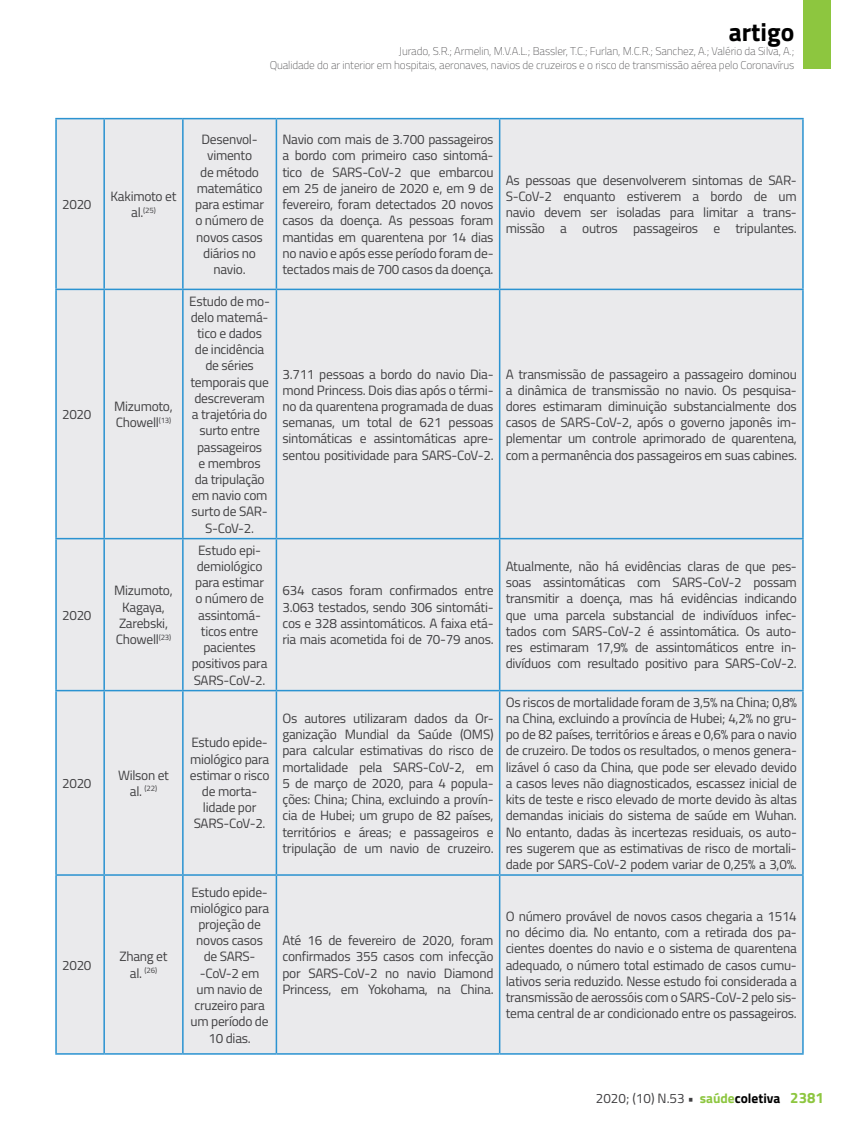
<style>
.page{position:relative;width:859px;height:1132px;background:#fff}
.page>*{position:absolute;margin:0;border:0;box-sizing:border-box;transform-origin:0 0}
.t1{font:700 25.5px "Titillium";color:#000}
.t2{font:13.5px/16.2px "Titillium";letter-spacing:-.02em;color:#414042;text-align:justify}
.t3{font:100 11.25px/13.5px "Titillium";letter-spacing:-.01em;color:#414042;text-align:right}
.t4{font:7.8px "Titillium";color:#414042}
.s1{font-size:13.5px}
.s2{font-weight:700}
.s3{font-weight:700;color:#8dc63f}
.s4{font-weight:700;color:#000}
.s5{font-weight:700;font-size:15px;color:#8dc63f}
</style>
<div class="page">
<div style="left:804px;top:0;width:27px;height:69px;background:#8dc63f"></div>
<div style="left:57px;top:119px;width:745px;height:933px;background:#eaeaec"></div>
<hr style="left:103px;top:119px;width:2px;height:169px;background:#2b93d1">
<hr style="left:182px;top:119px;width:2px;height:169px;background:#2b93d1">
<hr style="left:276px;top:119px;width:1px;height:169px;background:#2b93d1">
<hr style="left:499px;top:119px;width:1px;height:169px;background:#2b93d1">
<hr style="left:802px;top:119px;width:2px;height:169px;background:#2b93d1">
<hr style="left:103px;top:290px;width:2px;height:247px;background:#2b93d1">
<hr style="left:182px;top:290px;width:2px;height:247px;background:#2b93d1">
<hr style="left:276px;top:290px;width:1px;height:247px;background:#2b93d1">
<hr style="left:499px;top:290px;width:1px;height:247px;background:#2b93d1">
<hr style="left:802px;top:290px;width:2px;height:247px;background:#2b93d1">
<hr style="left:103px;top:539px;width:2px;height:150px;background:#2b93d1">
<hr style="left:182px;top:539px;width:2px;height:150px;background:#2b93d1">
<hr style="left:276px;top:539px;width:1px;height:150px;background:#2b93d1">
<hr style="left:499px;top:539px;width:1px;height:150px;background:#2b93d1">
<hr style="left:802px;top:539px;width:2px;height:150px;background:#2b93d1">
<hr style="left:103px;top:691px;width:2px;height:183px;background:#2b93d1">
<hr style="left:182px;top:691px;width:2px;height:183px;background:#2b93d1">
<hr style="left:276px;top:691px;width:1px;height:183px;background:#2b93d1">
<hr style="left:499px;top:691px;width:1px;height:183px;background:#2b93d1">
<hr style="left:802px;top:691px;width:2px;height:183px;background:#2b93d1">
<hr style="left:103px;top:875px;width:2px;height:177px;background:#2b93d1">
<hr style="left:182px;top:875px;width:2px;height:177px;background:#2b93d1">
<hr style="left:276px;top:875px;width:1px;height:177px;background:#2b93d1">
<hr style="left:499px;top:875px;width:1px;height:177px;background:#2b93d1">
<hr style="left:802px;top:875px;width:2px;height:177px;background:#2b93d1">
<hr style="left:55px;top:118px;width:49px;height:1px;background:#2b93d1">
<hr style="left:55px;top:119px;width:2px;height:169px;background:#2b93d1">
<hr style="left:104px;top:118px;width:79px;height:1px;background:#2b93d1">
<hr style="left:183px;top:118px;width:93px;height:1px;background:#2b93d1">
<hr style="left:276px;top:118px;width:224px;height:1px;background:#2b93d1">
<hr style="left:500px;top:118px;width:304px;height:1px;background:#2b93d1">
<hr style="left:55px;top:288px;width:49px;height:2px;background:#2b93d1">
<hr style="left:55px;top:290px;width:2px;height:247px;background:#2b93d1">
<hr style="left:104px;top:288px;width:79px;height:2px;background:#2b93d1">
<hr style="left:183px;top:288px;width:93px;height:2px;background:#2b93d1">
<hr style="left:276px;top:288px;width:224px;height:2px;background:#2b93d1">
<hr style="left:500px;top:288px;width:304px;height:2px;background:#2b93d1">
<hr style="left:55px;top:537px;width:49px;height:2px;background:#2b93d1">
<hr style="left:55px;top:539px;width:2px;height:150px;background:#2b93d1">
<hr style="left:104px;top:537px;width:79px;height:2px;background:#2b93d1">
<hr style="left:183px;top:537px;width:93px;height:2px;background:#2b93d1">
<hr style="left:276px;top:537px;width:224px;height:2px;background:#2b93d1">
<hr style="left:500px;top:537px;width:304px;height:2px;background:#2b93d1">
<hr style="left:55px;top:689px;width:49px;height:2px;background:#2b93d1">
<hr style="left:55px;top:691px;width:2px;height:183px;background:#2b93d1">
<hr style="left:104px;top:689px;width:79px;height:2px;background:#2b93d1">
<hr style="left:183px;top:689px;width:93px;height:2px;background:#2b93d1">
<hr style="left:276px;top:689px;width:224px;height:2px;background:#2b93d1">
<hr style="left:500px;top:689px;width:304px;height:2px;background:#2b93d1">
<hr style="left:55px;top:874px;width:49px;height:1px;background:#2b93d1">
<hr style="left:55px;top:875px;width:2px;height:177px;background:#2b93d1">
<hr style="left:104px;top:874px;width:79px;height:1px;background:#2b93d1">
<hr style="left:183px;top:874px;width:93px;height:1px;background:#2b93d1">
<hr style="left:276px;top:874px;width:224px;height:1px;background:#2b93d1">
<hr style="left:500px;top:874px;width:304px;height:1px;background:#2b93d1">
<hr style="left:55px;top:1052px;width:49px;height:2px;background:#2b93d1">
<hr style="left:104px;top:1052px;width:79px;height:2px;background:#2b93d1">
<hr style="left:183px;top:1052px;width:93px;height:2px;background:#2b93d1">
<hr style="left:276px;top:1052px;width:224px;height:2px;background:#2b93d1">
<hr style="left:500px;top:1052px;width:304px;height:2px;background:#2b93d1">
<h1 class="t1" style="left:729px;top:12px;width:67px">artigo</h1>
<p class="t3" style="left:270px;top:44px;width:526px">Jurado, S.R.; Armelin, M.V.A.L.; Bassler, T.C.; Furlan, M.C.R.; Sanchez, A.; Valério da Silva, A.;<br>Qualidade do ar interior em hospitais, aeronaves, navios de cruzeiros e o risco de transmissão aérea pelo Coronavírus</p>
<p class="t2" style="left:62px;top:195px;width:31px">2020</p>
<p class="t2" style="left:111px;top:187px;width:67px">Kakimoto et</p>
<p class="t4" style="left:131px;top:204px;width:26px"><span class="s1">al.</span>(25)</p>
<p class="t2" style="left:62px;top:405px;width:31px">2020</p>
<p class="t2" style="left:114px;top:397px;width:60px">Mizumoto,<br>Chowell<sup>(13)</sup></p>
<p class="t2" style="left:62px;top:606px;width:31px">2020</p>
<p class="t2" style="left:114px;top:581px;width:60px;text-align:center">Mizumoto,<br>Kagaya,<br>Zarebski,<br>Chowell<sup>(23)</sup></p>
<p class="t2" style="left:62px;top:774px;width:31px">2020</p>
<p class="t2" style="left:118px;top:766px;width:53px">Wilson et</p>
<p class="t4" style="left:130px;top:782px;width:29px"><span class="s1">al.</span> (22)</p>
<p class="t2" style="left:62px;top:955px;width:31px">2020</p>
<p class="t2" style="left:119px;top:947px;width:50px">Zhang et</p>
<p class="t4" style="left:130px;top:964px;width:29px"><span class="s1">al.</span> (26)</p>
<p class="t2" style="left:195px;top:131px;width:70px;text-align:center">Desenvol&shy;vimento<br>de método matemático para estimar o número de novos casos diários no navio.</p>
<p class="t2" style="left:282px;top:131px;width:213px">Navio com mais de 3.700 passageiros a bordo com primeiro caso sintomá&shy;tico de SARS-CoV-2 que embarcou em 25 de janeiro de 2020 e, em 9 de fevereiro, foram detectados 20 novos casos da doença. As pessoas foram mantidas em quarentena por 14 dias no navio e após esse período foram de&shy;tectados mais de 700 casos da doença.</p>
<p class="t2" style="left:506px;top:171px;width:293px">As pessoas que desenvolverem sintomas de SAR-S-CoV-2 enquanto estiverem a bordo de um navio devem ser isoladas para limitar a trans&shy;missão a outros passageiros e tripulantes.</p>
<p class="t2" style="left:189px;top:292px;width:82px;text-align:center">Estudo de mo&shy;delo matemá&shy;tico e dados de incidência de séries temporais que descreveram<br>a trajetória do surto entre passageiros<br>e membros<br>da tripulação em navio com surto de SAR-<br>S-CoV-2.</p>
<p class="t2" style="left:192px;top:541px;width:77px;text-align:center">Estudo epi&shy;demiológico para estimar o número de assintomá&shy;ticos entre pacientes positivos para<br>SARS-CoV-2.</p>
<p class="t2" style="left:190px;top:733px;width:81px;text-align:center">Estudo epide&shy;miológico para estimar o risco de morta&shy;lidade por<br>SARS-CoV-2.</p>
<p class="t2" style="left:190px;top:882px;width:81px;text-align:center">Estudo epide&shy;miológico para projeção de novos casos de SARS--CoV-2 em um navio de cruzeiro para um período de<br>10 dias.</p>
<p class="t2" style="left:282px;top:365px;width:213px">3.711 pessoas a bordo do navio Dia&shy;mond Princess. Dois dias após o térmi&shy;no da quarentena programada de duas semanas, um total de 621 pessoas sintomáticas e assintomáticas apre&shy;sentou positividade para SARS-CoV-2.</p>
<p class="t2" style="left:506px;top:365px;width:293px">A transmissão de passageiro a passageiro dominou a dinâmica de transmissão no navio. Os pesquisa&shy;dores estimaram diminuição substancialmente dos casos de SARS-CoV-2, após o governo japonês im&shy;plementar um controle aprimorado de quarentena, com a permanência dos passageiros em suas cabines.</p>
<p class="t2" style="left:282px;top:581px;width:213px">634 casos foram confirmados entre 3.063 testados, sendo 306 sintomáti&shy;cos e 328 assintomáticos. A faixa etá&shy;ria mais acometida foi de 70-79 anos.</p>
<p class="t2" style="left:282px;top:709px;width:213px">Os autores utilizaram dados da Or&shy;ganização Mundial da Saúde (OMS) para calcular estimativas do risco de mortalidade pela SARS-CoV-2, em 5 de março de 2020, para 4 popula&shy;ções: China; China, excluindo a provín&shy;cia de Hubei; um grupo de 82 países, territórios e áreas; e passageiros e tripulação de um navio de cruzeiro.</p>
<p class="t2" style="left:506px;top:557px;width:293px">Atualmente, não há evidências claras de que pes&shy;soas assintomáticas com SARS-CoV-2 possam transmitir a doença, mas há evidências indicando que uma parcela substancial de indivíduos infec&shy;tados com SARS-CoV-2 é assintomática. Os auto&shy;res estimaram 17,9% de assintomáticos entre in&shy;divíduos com resultado positivo para SARS-CoV-2.</p>
<p class="t2" style="left:506px;top:693px;width:293px">Os riscos de mortalidade foram de 3,5% na China; 0,8% na China, excluindo a província de Hubei; 4,2% no gru&shy;po de 82 países, territórios e áreas e 0,6% para o navio de cruzeiro. De todos os resultados, o menos genera&shy;lizável ó caso da China, que pode ser elevado devido a casos leves não diagnosticados, escassez inicial de kits de teste e risco elevado de morte devido às altas demandas iniciais do sistema de saúde em Wuhan.<br>No entanto, dadas às incertezas residuais, os auto&shy;res sugerem que as estimativas de risco de mortali&shy;dade por SARS-CoV-2 podem variar de 0,25% a 3,0%.</p>
<p class="t2" style="left:282px;top:931px;width:213px">Até 16 de fevereiro de 2020, foram confirmados 355 casos com infecção por SARS-CoV-2 no navio Diamond Princess, em Yokohama, na China.</p>
<p class="t2" style="left:506px;top:907px;width:293px">O número provável de novos casos chegaria a 1514 no décimo dia. No entanto, com a retirada dos pa&shy;cientes doentes do navio e o sistema de quarentena adequado, o número total estimado de casos cumu&shy;lativos seria reduzido. Nesse estudo foi considerada a transmissão de aerossóis com o SARS-CoV-2 pelo sis&shy;tema central de ar condicionado entre os passageiros.</p>
<p class="t2" style="left:596px;top:1088px;width:230px">2020; (10) N.53 <span class="s2">•</span> <span class="s3">saúde</span><span class="s4">coletiva</span> <span class="s5">2381</span></p>
</div>
